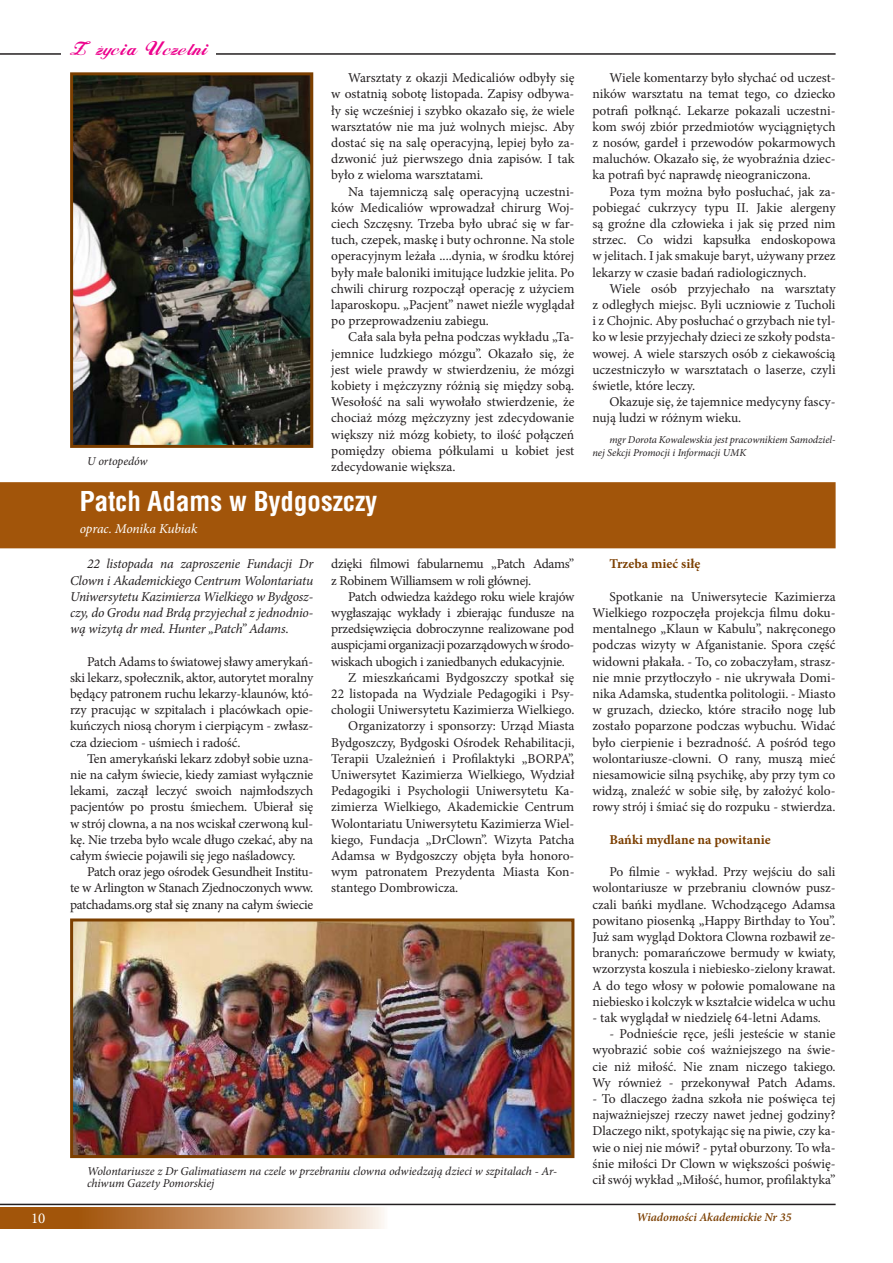
<style>
.page{position:relative;width:893px;height:1263px;background:#fff}
.page>*{position:absolute;margin:0;border:0;box-sizing:border-box;transform-origin:0 0}
.t1{font:700 27px "Switzerland Condpl";color:#fff}
.t2{font:18px "FL Starogrecki 1";color:#ec008c}
.t3{font:15px "Minion Pro";color:#fff}
.t4{font:13.5px/16.2px "Minion Pro";color:#231f20;text-align:justify}
.t5{font:13.5px/16.2px "Minion Pro";letter-spacing:-.02em;color:#231f20}
.t6{font:italic 13.5px/16.2px "Minion Pro";letter-spacing:-.015em;color:#231f20;text-align:justify}
.t7{font:700 13.5px "Minion Pro";color:#7c3f00}
.t8{font:italic 13.5px "Minion Pro";letter-spacing:-.01em;color:#fff}
.t9{font:italic 12px/12px "Minion Pro";letter-spacing:-.005em;color:#231f20}
.t10{font:italic 600 12px "Minion Pro";color:#7c3f00}
.t11{font:italic 10.5px/12.6px "Minion Pro";letter-spacing:-.01em;color:#231f20}
.s1{font-style:normal}
</style>
<div class="page">
<svg style="left:11px;top:1208px;width:373px;height:21px;background:#c69160"></svg>
<hr style="left:0;top:1204px;width:835px;height:1px;background:#231f20">
<hr style="left:0;top:53px;width:835px;height:2px;background:#231f20">
<div style="left:0;top:1208px;width:11px;height:21px;background:#a2550a"></div>
<div style="left:62px;top:44px;width:154px;height:20px;background:#fff"></div>
<div style="left:0;top:482px;width:835px;height:66px;background:#a2550a"></div>
<img style="left:74px;top:922px;width:496px;height:232px">
<div style="left:70px;top:918px;width:504px;height:240px;border:3px solid #7c3f00"></div>
<img style="left:74px;top:76px;width:235px;height:368px">
<div style="left:70px;top:72px;width:243px;height:376px;border:3px solid #7c3f00"></div>
<h2 class="t2" style="left:70px;top:44px;width:138px">Z ¿ycia Uczelni</h2>
<p class="t9" style="left:87px;top:456px;width:62px">U ortopedów</p>
<p class="t4" style="left:331px;top:71px;width:245px;text-indent:17px">Warsztaty z okazji Medicaliów odbyły się w ostatnią sobotę listopada. Zapisy odbywa&shy;ły się wcześniej i szybko okazało się, że wiele warsztatów nie ma już wolnych miejsc. Aby dostać się na salę operacyjną, lepiej było za&shy;dzwonić już pierwszego dnia zapisów. I tak było z wieloma warsztatami.</p>
<p class="t4" style="left:331px;top:184px;width:245px;text-indent:17px">Na tajemniczą salę operacyjną uczestni&shy;ków Medicaliów wprowadzał chirurg Woj&shy;ciech Szczęsny. Trzeba było ubrać się w far&shy;tuch, czepek, maskę i buty ochronne. Na stole operacyjnym leżała ....dynia, w środku której były małe baloniki imitujące ludzkie jelita. Po chwili chirurg rozpoczął operację z użyciem laparoskopu. „Pacjent” nawet nieźle wyglądał po przeprowadzeniu zabiegu.</p>
<p class="t4" style="left:331px;top:330px;width:245px;text-indent:17px">Cała sala była pełna podczas wykładu „Ta&shy;jemnice ludzkiego mózgu”. Okazało się, że jest wiele prawdy w stwierdzeniu, że mózgi kobiety i mężczyzny różnią się między sobą.<br>Wesołość na sali wywołało stwierdzenie, że chociaż mózg mężczyzny jest zdecydowanie większy niż mózg kobiety, to ilość połączeń pomiędzy obiema półkulami u kobiet jest zdecydowanie większa.</p>
<h1 class="t1" style="left:80px;top:491px;width:299px">Patch Adams w Bydgoszczy</h1>
<p class="t8" style="left:80px;top:524px;width:119px">oprac. Monika Kubiak</p>
<p class="t6" style="left:70px;top:557px;width:245px;text-indent:17px">22 listopada na zaproszenie Fundacji Dr Clown i Akademickiego Centrum Wolontariatu Uniwersytetu Kazimierza Wielkiego w Bydgosz&shy;czy, do Grodu nad Brdą przyjechał z jednodnio&shy;wą wizytą dr med. Hunter „Patch” Adams<span class="s1">.</span></p>
<p class="t4" style="left:70px;top:654px;width:245px;text-indent:17px">Patch Adams to światowej sławy amerykań&shy;ski lekarz, społecznik, aktor, autorytet moralny będący patronem ruchu lekarzy-klaunów, któ&shy;rzy pracując w szpitalach i placówkach opie&shy;kuńczych niosą chorym i cierpiącym - zwłasz&shy;cza dzieciom - uśmiech i radość.</p>
<p class="t4" style="left:70px;top:751px;width:245px;text-indent:17px">Ten amerykański lekarz zdobył sobie uzna&shy;nie na całym świecie, kiedy zamiast wyłącznie lekami, zaczął leczyć swoich najmłodszych pacjentów po prostu śmiechem. Ubierał się w strój clowna, a na nos wciskał czerwoną kul&shy;kę. Nie trzeba było wcale długo czekać, aby na całym świecie pojawili się jego naśladowcy.</p>
<p class="t4" style="left:70px;top:865px;width:245px;text-indent:17px">Patch oraz jego ośrodek Gesundheit Institu&shy;te w Arlington w Stanach Zjednoczonych www. patchadams.org stał się znany na całym świecie</p>
<p class="t5" style="left:331px;top:557px;width:245px">dzięki filmowi fabularnemu „Patch Adams” z Robinem Williamsem w roli głównej.</p>
<p class="t5" style="left:348px;top:589px;width:228px">Patch odwiedza każdego roku wiele krajów</p>
<p class="t5" style="left:331px;top:606px;width:245px">wygłaszając wykłady i zbierając fundusze na</p>
<p class="t5" style="left:331px;top:622px;width:245px">przedsięwzięcia dobroczynne realizowane pod</p>
<p class="t5" style="left:331px;top:638px;width:245px">auspicjami organizacji pozarządowych w środo-</p>
<p class="t5" style="left:331px;top:654px;width:235px">wiskach ubogich i zaniedbanych edukacyjnie.</p>
<p class="t4" style="left:348px;top:670px;width:228px">Z mieszkańcami Bydgoszczy spotkał się</p>
<p class="t4" style="left:331px;top:687px;width:245px">22 listopada na Wydziale Pedagogiki i Psy-</p>
<p class="t4" style="left:331px;top:703px;width:245px">chologii Uniwersytetu Kazimierza Wielkiego.</p>
<p class="t4" style="left:348px;top:719px;width:228px">Organizatorzy i sponsorzy: Urząd Miasta</p>
<p class="t4" style="left:331px;top:735px;width:245px">Bydgoszczy, Bydgoski Ośrodek Rehabilitacji,</p>
<p class="t4" style="left:331px;top:751px;width:245px">Terapii Uzależnień i Profilaktyki „BORPA”,</p>
<p class="t4" style="left:331px;top:768px;width:245px">Uniwersytet Kazimierza Wielkiego, Wydział</p>
<p class="t4" style="left:331px;top:784px;width:245px">Pedagogiki i Psychologii Uniwersytetu Ka-</p>
<p class="t4" style="left:331px;top:800px;width:245px">zimierza Wielkiego, Akademickie Centrum</p>
<p class="t4" style="left:331px;top:816px;width:245px">Wolontariatu Uniwersytetu Kazimierza Wiel-</p>
<p class="t4" style="left:331px;top:832px;width:245px">kiego, Fundacja „DrClown”. Wizyta Patcha</p>
<p class="t4" style="left:331px;top:849px;width:245px">Adamsa w Bydgoszczy objęta była honoro-</p>
<p class="t4" style="left:331px;top:865px;width:245px">wym patronatem Prezydenta Miasta Kon-</p>
<p class="t4" style="left:331px;top:881px;width:129px">stantego Dombrowicza.</p>
<p class="t9" style="left:87px;top:1166px;width:472px">Wolontariusze z Dr Galimatiasem na czele w przebraniu clowna odwiedzają dzieci w szpitalach - Ar&shy;chiwum Gazety Pomorskiej</p>
<p class="t4" style="left:592px;top:71px;width:245px;text-indent:17px">Wiele komentarzy było słychać od uczest&shy;ników warsztatu na temat tego, co dziecko potrafi połknąć. Lekarze pokazali uczestni&shy;kom swój zbiór przedmiotów wyciągniętych z nosów, gardeł i przewodów pokarmowych maluchów. Okazało się, że wyobraźnia dziec&shy;ka potrafi być naprawdę nieograniczona.</p>
<p class="t4" style="left:592px;top:184px;width:245px;text-indent:17px">Poza tym można było posłuchać, jak za&shy;pobiegać cukrzycy typu II. Jakie alergeny są groźne dla człowieka i jak się przed nim strzec. Co widzi kapsułka endoskopowa w jelitach. I jak smakuje baryt, używany przez lekarzy w czasie badań radiologicznych.</p>
<p class="t4" style="left:592px;top:281px;width:245px;text-indent:17px">Wiele osób przyjechało na warsztaty z odległych miejsc. Byli uczniowie z Tucholi i z Chojnic. Aby posłuchać o grzybach nie tyl&shy;ko w lesie przyjechały dzieci ze szkoły podsta&shy;wowej. A wiele starszych osób z ciekawością uczestniczyło w warsztatach o laserze, czyli świetle, które leczy.</p>
<p class="t4" style="left:592px;top:395px;width:245px;text-indent:17px">Okazuje się, że tajemnice medycyny fascy&shy;nują ludzi w różnym wieku.</p>
<p class="t11" style="left:592px;top:435px;width:245px;text-indent:17px">mgr Dorota Kowalewskia jest pracownikiem Samodziel&shy;nej Sekcji Promocji i Informacji UMK</p>
<p class="t7" style="left:609px;top:559px;width:92px">Trzeba mieć siłę</p>
<p class="t4" style="left:592px;top:589px;width:245px;text-indent:17px">Spotkanie na Uniwersytecie Kazimierza Wielkiego rozpoczęła projekcja filmu doku&shy;mentalnego „Klaun w Kabulu”, nakręconego podczas wizyty w Afganistanie. Spora część widowni płakała. - To, co zobaczyłam, strasz&shy;nie mnie przytłoczyło - nie ukrywała Domi&shy;nika Adamska, studentka politologii. - Miasto w gruzach, dziecko, które straciło nogę lub zostało poparzone podczas wybuchu. Widać było cierpienie i bezradność. A pośród tego wolontariusze-clowni. O rany, muszą mieć niesamowicie silną psychikę, aby przy tym co widzą, znaleźć w sobie siłę, by założyć kolo&shy;rowy strój i śmiać się do rozpuku - stwierdza.</p>
<p class="t7" style="left:609px;top:834px;width:163px">Bańki mydlane na powitanie</p>
<p class="t4" style="left:592px;top:865px;width:245px;text-indent:17px">Po filmie - wykład. Przy wejściu do sali wolontariusze w przebraniu clownów pusz&shy;czali bańki mydlane. Wchodzącego Adamsa powitano piosenką „Happy Birthday to You”.<br>Już sam wygląd Doktora Clowna rozbawił ze&shy;branych: pomarańczowe bermudy w kwiaty, wzorzysta koszula i niebiesko-zielony krawat.<br>A do tego włosy w połowie pomalowane na niebiesko i kolczyk w kształcie widelca w uchu</p>
<p class="t4" style="left:592px;top:1011px;width:230px">- tak wyglądał w niedzielę 64-letni Adams.</p>
<p class="t4" style="left:592px;top:1027px;width:245px;text-indent:17px">- Podnieście ręce, jeśli jesteście w stanie wyobrazić sobie coś ważniejszego na świe&shy;cie niż miłość. Nie znam niczego takiego.<br>Wy również - przekonywał Patch Adams.</p>
<p class="t4" style="left:592px;top:1092px;width:245px">- To dlaczego żadna szkoła nie poświęca tej najważniejszej rzeczy nawet jednej godziny?<br>Dlaczego nikt, spotykając się na piwie, czy ka&shy;wie o niej nie mówi? - pytał oburzony. To wła&shy;śnie miłości Dr Clown w większości poświę&shy;cił swój wykład „Miłość, humor, profilaktyka”</p>
<p class="t3" style="left:31px;top:1212px;width:16px">10</p>
<p class="t10" style="left:636px;top:1209px;width:157px">Wiadomości Akademickie Nr 35</p>
</div>
